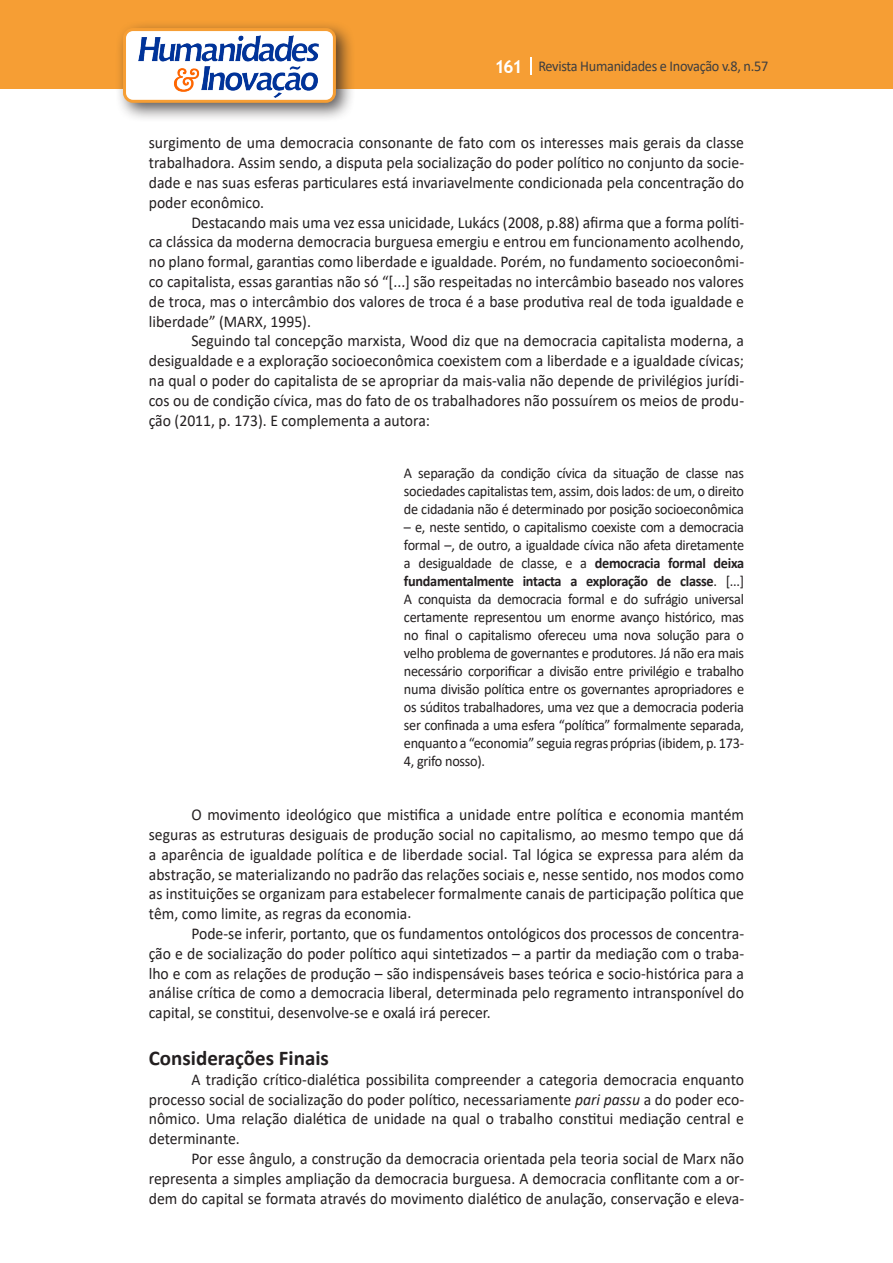
<style>
.page{position:relative;width:893px;height:1263px;background:#fff}
.page>*{position:absolute;margin:0;border:0;box-sizing:border-box;transform-origin:0 0}
.Titulo_2{font:700 21px "Calibri";color:#231f20}
.Texto{font:16.5px/19.8px "Calibri";color:#231f20;text-align:justify;scale:.95 1}
.citacao{font:15px/18px "Calibri";letter-spacing:-.02em;color:#231f20;text-align:justify;scale:.95 1}
.t1{font:15px "Calibri";letter-spacing:-.02em;color:#3e3e3f;scale:.95 1}
.s1{font-family:"Trebuchet MS";font-weight:700;font-size:18px;color:#fff}
.s2{font-weight:700}
.s3{font-style:italic}
</style>
<div class="page">
<div style="left:0;top:0;width:893px;height:88px;background:#f69e34"></div>
<svg style="left:530px;top:57px;width:2px;height:18px"></svg>
<div style="left:115px;top:20px;width:241px;height:103px;background:#231f20;opacity:.75"></div>
<div style="left:125px;top:30px;width:209px;height:71px;background:#fff;border-radius:9px"></div>
<img style="left:138px;top:35px;width:181px;height:62px">
<div style="left:123px;top:28px;width:213px;height:75px;border:3px solid #f69e34;border-radius:9px"></div>
<p class="t1" style="left:495px;top:56px;width:290px"><span class="s1">161</span> Revista Humanidades e Inovação v.8, n.57</p>
<p class="Texto" style="left:149px;top:133px;width:628px">surgimento de uma democracia consonante de fato com os interesses mais gerais da classe trabalhadora. Assim sendo, a disputa pela socialização do poder político no conjunto da socie&shy;dade e nas suas esferas particulares está invariavelmente condicionada pela concentração do poder econômico.</p>
<p class="Texto" style="left:149px;top:212px;width:628px;text-indent:43px">Destacando mais uma vez essa unicidade, Lukács (2008, p.88) afirma que a forma políti&shy;ca clássica da moderna democracia burguesa emergiu e entrou em funcionamento acolhendo, no plano formal, garantias como liberdade e igualdade. Porém, no fundamento socioeconômi&shy;co capitalista, essas garantias não só “[...] são respeitadas no intercâmbio baseado nos valores de troca, mas o intercâmbio dos valores de troca é a base produtiva real de toda igualdade e liberdade” (MARX, 1995).</p>
<p class="Texto" style="left:149px;top:331px;width:628px;text-indent:43px">Seguindo tal concepção marxista, Wood diz que na democracia capitalista moderna, a desigualdade e a exploração socioeconômica coexistem com a liberdade e a igualdade cívicas; na qual o poder do capitalista de se apropriar da mais-valia não depende de privilégios jurídi&shy;cos ou de condição cívica, mas do fato de os trabalhadores não possuírem os meios de produ&shy;ção (2011, p. 173). E complementa a autora:</p>
<p class="citacao" style="left:404px;top:464px;width:359px">A separação da condição cívica da situação de classe nas sociedades capitalistas tem, assim, dois lados: de um, o direito de cidadania não é determinado por posição socioeconômica</p>
<p class="citacao" style="left:404px;top:518px;width:360px">– e, neste sentido, o capitalismo coexiste com a democracia formal –, de outro, a igualdade cívica não afeta diretamente a desigualdade de classe, e a <span class="s2">democracia formal deixa fundamentalmente intacta a exploração de classe</span>. [...] A conquista da democracia formal e do sufrágio universal certamente representou um enorme avanço histórico, mas no final o capitalismo ofereceu uma nova solução para o velho problema de governantes e produtores. Já não era mais necessário corporificar a divisão entre privilégio e trabalho numa divisão política entre os governantes apropriadores e os súditos trabalhadores, uma vez que a democracia poderia ser confinada a uma esfera “política” formalmente separada, enquanto a “economia” seguia regras próprias (ibidem, p. 173- 4, grifo nosso).</p>
<p class="Texto" style="left:149px;top:804px;width:628px;text-indent:43px">O movimento ideológico que mistifica a unidade entre política e economia mantém seguras as estruturas desiguais de produção social no capitalismo, ao mesmo tempo que dá a aparência de igualdade política e de liberdade social. Tal lógica se expressa para além da abstração, se materializando no padrão das relações sociais e, nesse sentido, nos modos como as instituições se organizam para estabelecer formalmente canais de participação política que têm, como limite, as regras da economia.</p>
<p class="Texto" style="left:149px;top:923px;width:628px;text-indent:43px">Pode-se inferir, portanto, que os fundamentos ontológicos dos processos de concentra&shy;ção e de socialização do poder político aqui sintetizados – a partir da mediação com o traba&shy;lho e com as relações de produção – são indispensáveis bases teórica e socio-histórica para a análise crítica de como a democracia liberal, determinada pelo regramento intransponível do capital, se constitui, desenvolve-se e oxalá irá perecer.</p>
<p class="Titulo_2" style="left:149px;top:1043px;width:182px">Considerações Finais</p>
<p class="Texto" style="left:149px;top:1069px;width:628px;text-indent:43px">A tradição crítico-dialética possibilita compreender a categoria democracia enquanto processo social de socialização do poder político, necessariamente <span class="s3">pari passu</span> a do poder eco&shy;nômico. Uma relação dialética de unidade na qual o trabalho constitui mediação central e determinante.</p>
<p class="Texto" style="left:149px;top:1148px;width:628px;text-indent:43px">Por esse ângulo, a construção da democracia orientada pela teoria social de Marx não representa a simples ampliação da democracia burguesa. A democracia conflitante com a or&shy;dem do capital se formata através do movimento dialético de anulação, conservação e eleva-</p>
</div>
